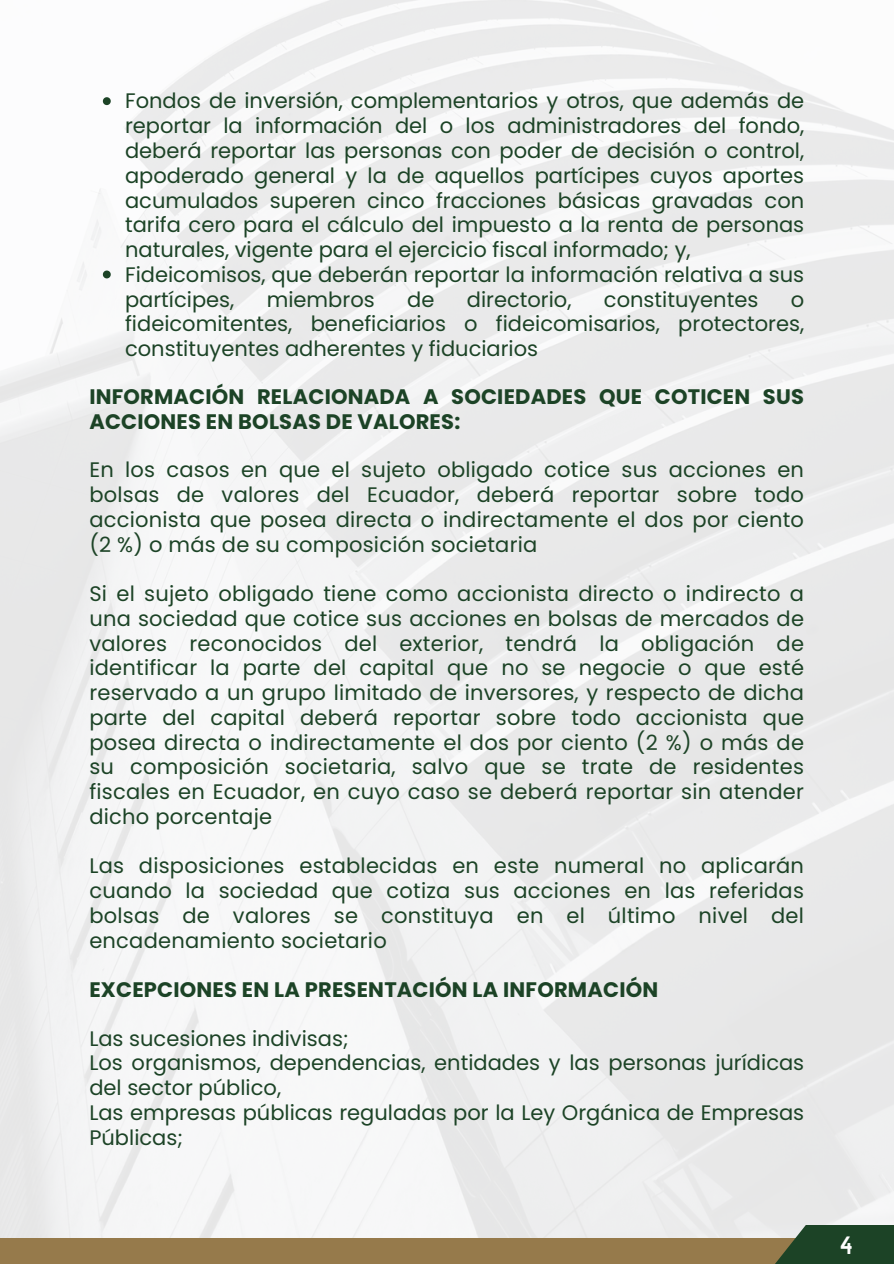
<style>
.page{position:relative;width:894px;height:1264px;background:#fff}
.page>*{position:absolute;margin:0;border:0;box-sizing:border-box;transform-origin:0 0}
.t1{font:21.9px "Norwester";color:#fff}
.t2{font:21px/24.8px "Poppins";color:#1c4326;text-align:justify}
.t3{font:700 21px/24.8px "Poppins";letter-spacing:.01em;color:#1c4326}
</style>
<div class="page">
<div style="left:0;top:1238px;width:810px;height:25px;background:#967a4b"></div>
<svg style="left:752px;top:1224px;width:141px;height:39px;fill:#1c4326"></svg>
<svg style="left:103px;top:97px;width:8px;height:8px"></svg>
<svg style="left:103px;top:270px;width:8px;height:8px"></svg>
<p class="t2" style="left:125px;top:89px;width:680px">Fondos de inversión, complementarios y otros, que además de reportar la información del o los administradores del fondo, deberá reportar las personas con poder de decisión o control, apoderado general y la de aquellos partícipes cuyos aportes acumulados superen cinco fracciones básicas gravadas con tarifa cero para el cálculo del impuesto a la renta de personas naturales, vigente para el ejercicio fiscal informado; y,</p>
<h1 class="t2" style="left:125px;top:262px;width:680px">Fideicomisos, que deberán reportar la información relativa a sus partícipes,</h1>
<h1 class="t2" style="left:267px;top:287px;width:109px">miembros</h1>
<h1 class="t2" style="left:407px;top:287px;width:29px">de</h1>
<h1 class="t2" style="left:466px;top:287px;width:106px">directorio,</h1>
<h1 class="t2" style="left:603px;top:287px;width:156px">constituyentes</h1>
<h1 class="t2" style="left:125px;top:287px;width:680px;text-indent:665px">o fideicomitentes, beneficiarios o fideicomisarios, protectores, constituyentes adherentes y fiduciarios</h1>
<p class="t3" style="left:89px;top:384px;width:716px">INFORMACIÓN RELACIONADA A SOCIEDADES QUE COTICEN SUS<br>ACCIONES EN BOLSAS DE VALORES:</p>
<p class="t2" style="left:89px;top:457px;width:716px">En los casos en que el sujeto obligado cotice sus acciones en bolsas de valores del Ecuador, deberá reportar sobre todo accionista que posea directa o indirectamente el dos por ciento (2 %) o más de su composición societaria</p>
<p class="t2" style="left:89px;top:581px;width:716px">Si el sujeto obligado tiene como accionista directo o indirecto a una sociedad que cotice sus acciones en bolsas de mercados de valores reconocidos del exterior, tendrá la obligación de identificar la parte del capital que no se negocie o que esté reservado a un grupo limitado de inversores, y respecto de dicha parte del capital deberá reportar sobre todo accionista que posea directa o indirectamente el dos por ciento (2 %) o más de su composición societaria, salvo que se trate de residentes fiscales en Ecuador, en cuyo caso se deberá reportar sin atender dicho porcentaje</p>
<h1 class="t2" style="left:89px;top:853px;width:716px">Las disposiciones establecidas en este numeral no aplicarán cuando la sociedad que cotiza sus acciones en las referidas bolsas de valores se constituya en el último nivel del encadenamiento societario</h1>
<p class="t3" style="left:89px;top:977px;width:570px">EXCEPCIONES EN LA PRESENTACIÓN LA INFORMACIÓN</p>
<p class="t2" style="left:89px;top:1025px;width:261px">Las sucesiones indivisas;</p>
<p class="t2" style="left:89px;top:1050px;width:716px">Los organismos, dependencias, entidades y las personas jurídicas del sector público,</p>
<p class="t2" style="left:89px;top:1100px;width:716px">Las empresas públicas reguladas por la Ley Orgánica de Empresas<br>Públicas;</p>
<p class="t1" style="left:839px;top:1232px;width:15px">4</p>
</div>
